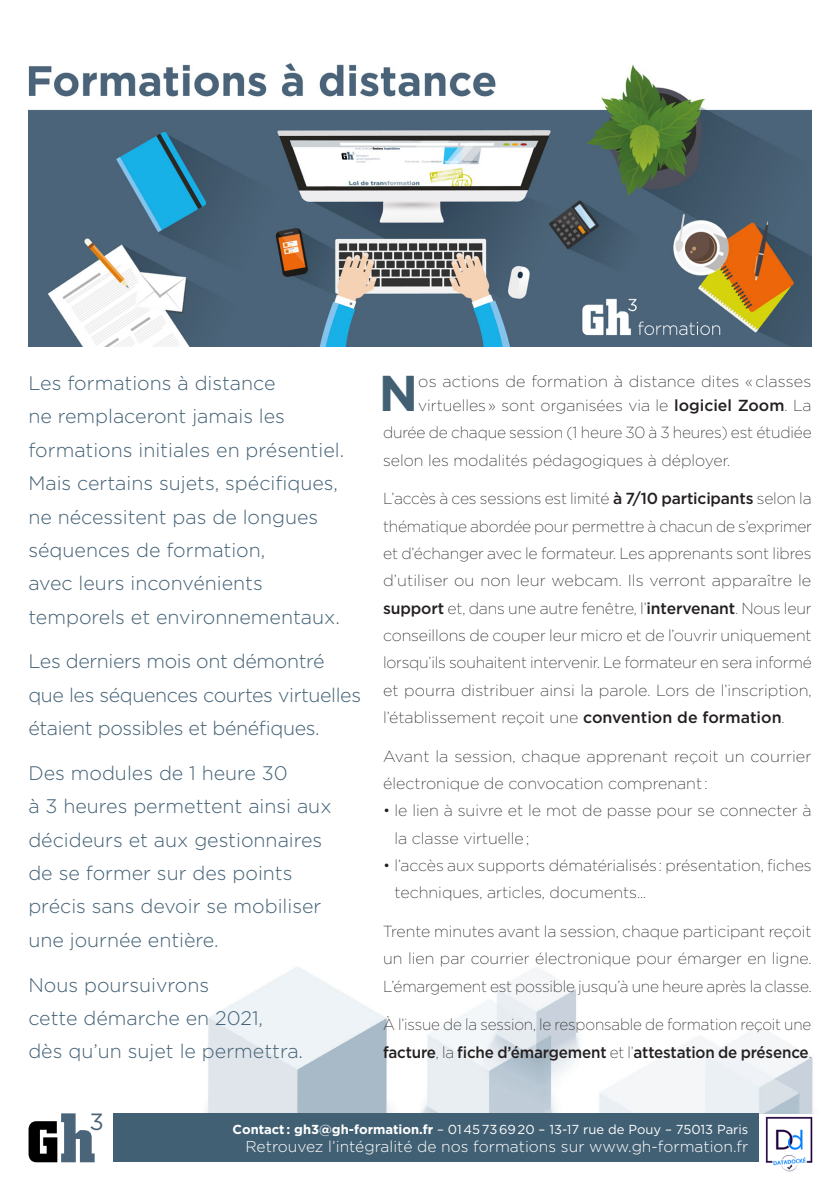
<style>
.page{position:relative;width:840px;height:1191px;background:#fff}
.page>*{position:absolute;margin:0;border:0;box-sizing:border-box;transform-origin:0 0}
.t1{font:700 59.2px "Square Slabserif 711 BT";color:#000}
.Txt_c{font:700 50.2px "Gotham";color:#426074}
.t2{font:23.4px "Gotham";color:#4a6479}
.Chapo{font:300 19.6px/33.4px "Gotham";color:#426074}
.Chapo-2{font:300 19.6px/33.4px "Gotham";letter-spacing:-.02em;color:#426074}
.Txt_c-2{font:200 16px/27.4px "Gotham";color:#231f20}
.Txt_c-3{font:200 16px/27.4px "Gotham";color:#231f20;scale:.95 1}
.t3{font:300 15.6px "Gotham";color:#fff}
.t4{font:13px "Gotham";color:#fff}
.s1{font-weight:500}
.s2{font-size:70.4px;color:#4a6479}
.s3{font-weight:700}
</style>
<div class="page">
<img style="left:765px;top:1116px;width:48px;height:56px">
<img style="left:206px;top:967px;width:607px;height:146px">
<div style="left:113px;top:1113px;width:644px;height:49px;background:#426074"></div>
<img style="left:28px;top:63px;width:783px;height:283px">
<p class="Chapo" style="left:28px;top:366px;width:317px">Les formations à distance<br>ne remplaceront jamais les formations initiales en présentiel.<br>Mais certains sujets, spécifiques, ne nécessitent pas de longues séquences de formation,<br>avec leurs inconvénients temporels et environnementaux.</p>
<p class="Chapo-2" style="left:28px;top:644px;width:334px">Les derniers mois ont démontré que les séquences courtes virtuelles étaient possibles et bénéfiques.</p>
<p class="Chapo" style="left:28px;top:755px;width:304px">Des modules de 1 heure 30<br>à 3 heures permettent ainsi aux décideurs et aux gestionnaires de se former sur des points précis sans devoir se mobiliser une journée entière.</p>
<p class="Chapo" style="left:28px;top:967px;width:276px">Nous poursuivrons<br>cette démarche en 2021,<br>dès qu’un sujet le permettra.</p>
<p class="Txt_c" style="left:378px;top:360px;width:41px">N</p>
<p class="Txt_c-2" style="left:418px;top:369px;width:394px;line-height:24px">os actions de formation à distance dites « classes virtuelles » sont organisées via le <span class="s1">logiciel Zoom</span>. La</p>
<p class="Txt_c-2" style="left:383px;top:418px;width:430px">durée de chaque session (1 heure 30 à 3 heures) est étudiée selon les modalités pédagogiques à déployer.</p>
<p class="Txt_c-2" style="left:383px;top:484px;width:430px;text-align:justify">L’accès à ces sessions est limité <span class="s1">à 7/10 participants</span> selon la thématique abordée pour permettre à chacun de s’exprimer et d’échanger avec le formateur. Les apprenants sont libres d’utiliser ou non leur webcam. Ils verront apparaître le <span class="s1">support</span> et, dans une autre fenêtre, l’<span class="s1">intervenant</span>. Nous leur conseillons de couper leur micro et de l’ouvrir uniquement lorsqu’ils souhaitent intervenir. Le formateur en sera informé et pourra distribuer ainsi la parole. Lors de l’inscription, l’établissement reçoit une <span class="s1">convention de formation</span>.</p>
<p class="Txt_c-2" style="left:383px;top:742px;width:429px">Avant la session, chaque apprenant reçoit un courrier électronique de convocation comprenant :</p>
<p class="Txt_c-2" style="left:394px;top:796px;width:418px;text-indent:-11px">• le lien à suivre et le mot de passe pour se connecter à la classe virtuelle ;</p>
<p class="Txt_c-2" style="left:394px;top:851px;width:418px;text-indent:-11px">• l’accès aux supports dématérialisés : présentation, fiches techniques, articles, documents…</p>
<p class="Txt_c-2" style="left:383px;top:917px;width:430px;text-align:justify">Trente minutes avant la session, chaque participant reçoit un lien par courrier électronique pour émarger en ligne.<br>L’émargement est possible jusqu’à une heure après la classe.</p>
<p class="Txt_c-3" style="left:383px;top:1010px;width:452px">À l’issue de la session, le responsable de formation reçoit une <span class="s1">facture</span>, la <span class="s1">fiche d’émargement</span> et l’<span class="s1">attestation de présence</span>.</p>
<p class="t1" style="left:27px;top:1105px;width:71px">G<span class="s2">h</span></p>
<p class="t2" style="left:90px;top:1106px;width:16px">3</p>
<p class="t4" style="left:232px;top:1120px;width:517px"><span class="s3">Contact : gh3@gh-formation.fr</span> – 01 45 73 69 20 – 13-17 rue de Pouy – 75013 Paris</p>
<p class="t3" style="left:245px;top:1137px;width:504px">Retrouvez l’intégralité de nos formations sur www.gh-formation.fr</p>
</div>
